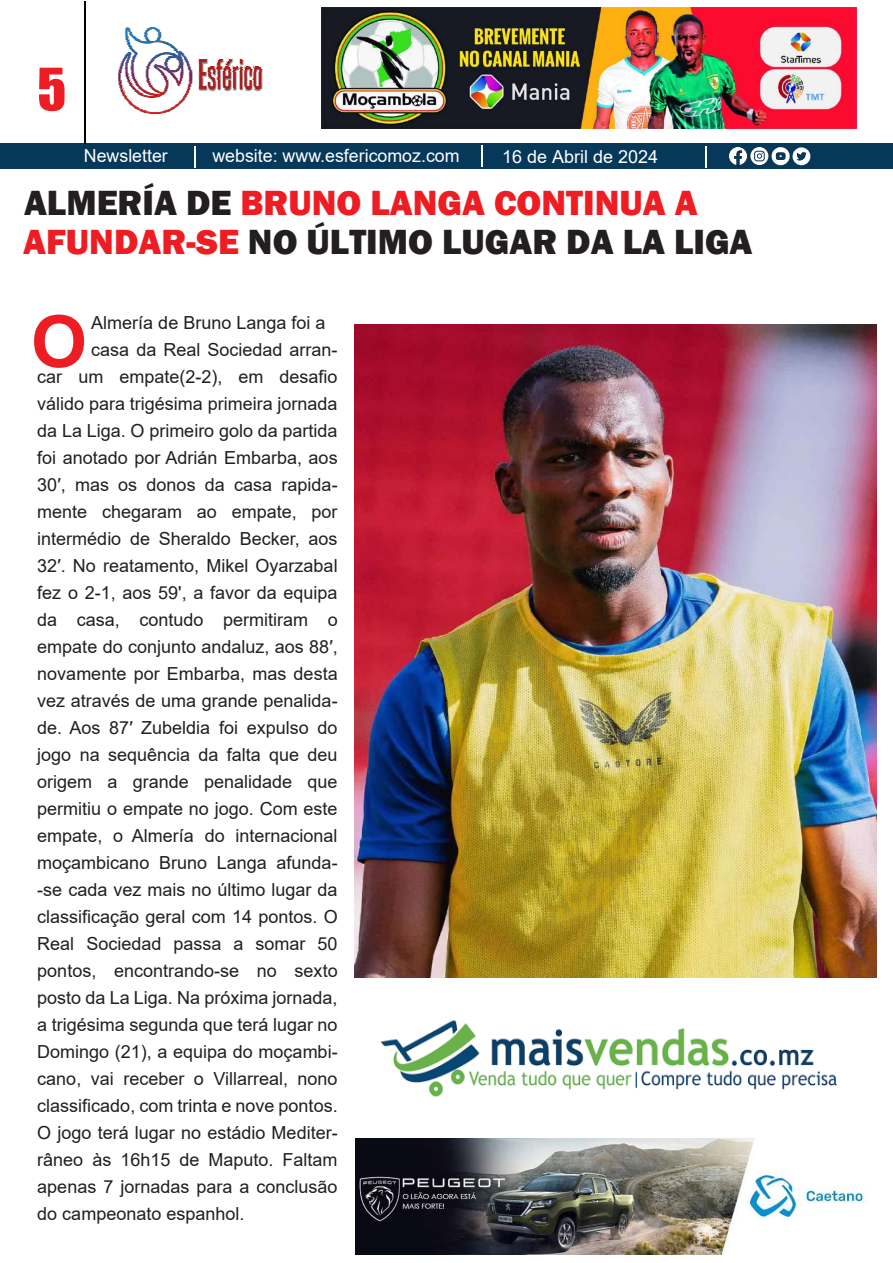
<style>
.page{position:relative;width:893px;height:1263px;background:#fff}
.page>*{position:absolute;margin:0;border:0;box-sizing:border-box;transform-origin:0 0}
.t1{font:700 72px "Arial";color:#ee1d23}
.t2{font:54px "Impact";color:#ee1d23}
.t3{font:800 36px/39.6px "Franklin Gothic";color:#231f20}
.t4{font:18px "Arial";color:#231f20}
.t5{font:18px "Arial";color:#fff}
.s1{color:#ee1d23}
</style>
<div class="page">
<div style="left:0;top:144px;width:893px;height:25px;background:#063859"></div>
<svg style="left:705px;top:146px;width:1px;height:22px"></svg>
<svg style="left:195px;top:146px;width:1px;height:22px"></svg>
<svg style="left:729px;top:147px;width:18px;height:18px"></svg>
<svg style="left:750px;top:147px;width:18px;height:18px"></svg>
<svg style="left:754px;top:151px;width:11px;height:10px"></svg>
<svg style="left:482px;top:146px;width:1px;height:21px"></svg>
<svg style="left:771px;top:147px;width:40px;height:19px"></svg>
<hr style="left:85px;top:1px;width:1px;height:142px;background:#000001">
<svg style="left:118px;top:27px;width:145px;height:87px"></svg>
<img style="left:322px;top:8px;width:534px;height:120px">
<img style="left:356px;top:1138px;width:512px;height:117px">
<img style="left:354px;top:325px;width:522px;height:652px">
<img style="left:380px;top:1020px;width:457px;height:77px">
<h2 class="t2" style="left:37px;top:47px;width:30px">5</h2>
<p class="t5" style="left:84px;top:143px;width:86px">Newsletter</p>
<p class="t5" style="left:212px;top:143px;width:249px">website: www.esfericomoz.com</p>
<p class="t5" style="left:502px;top:144px;width:158px">16 de Abril de 2024</p>
<h3 class="t3" style="left:23px;top:183px;width:731px">ALMERÍA DE <span class="s1">BRUNO LANGA CONTINUA A<br>AFUNDAR-SE</span> NO ÚLTIMO LUGAR DA LA LIGA</h3>
<h1 class="t1" style="left:31px;top:291px;width:58px">O</h1>
<p class="t4" style="left:91px;top:310px;width:236px">Almería de Bruno Langa foi a</p>
<p class="t4" style="left:91px;top:337px;width:248px">casa da Real Sociedad arran-</p>
<p class="t4" style="left:37px;top:364px;width:302px">car um empate(2-2), em desafio</p>
<p class="t4" style="left:37px;top:391px;width:302px">válido para trigésima primeira jornada</p>
<p class="t4" style="left:37px;top:418px;width:302px">da La Liga. O primeiro golo da partida</p>
<p class="t4" style="left:37px;top:445px;width:302px">foi anotado por Adrián Embarba, aos</p>
<p class="t4" style="left:37px;top:472px;width:302px">30′, mas os donos da casa rapida-</p>
<p class="t4" style="left:37px;top:499px;width:302px">mente chegaram ao empate, por</p>
<p class="t4" style="left:37px;top:526px;width:302px">intermédio de Sheraldo Becker, aos</p>
<p class="t4" style="left:37px;top:553px;width:302px">32′. No reatamento, Mikel Oyarzabal</p>
<p class="t4" style="left:37px;top:580px;width:302px">fez o 2-1, aos 59', a favor da equipa</p>
<p class="t4" style="left:37px;top:607px;width:302px">da casa, contudo permitiram o</p>
<p class="t4" style="left:37px;top:634px;width:302px">empate do conjunto andaluz, aos 88′,</p>
<p class="t4" style="left:37px;top:661px;width:302px">novamente por Embarba, mas desta</p>
<p class="t4" style="left:37px;top:688px;width:302px">vez através de uma grande penalida-</p>
<p class="t4" style="left:37px;top:715px;width:302px">de. Aos 87′ Zubeldia foi expulso do</p>
<p class="t4" style="left:37px;top:742px;width:302px">jogo na sequência da falta que deu</p>
<p class="t4" style="left:37px;top:769px;width:302px">origem a grande penalidade que</p>
<p class="t4" style="left:37px;top:796px;width:302px">permitiu o empate no jogo. Com este</p>
<p class="t4" style="left:37px;top:823px;width:302px">empate, o Almería do internacional</p>
<p class="t4" style="left:37px;top:850px;width:302px">moçambicano Bruno Langa afunda-</p>
<p class="t4" style="left:37px;top:877px;width:302px">-se cada vez mais no último lugar da</p>
<p class="t4" style="left:37px;top:904px;width:302px">classificação geral com 14 pontos. O</p>
<p class="t4" style="left:37px;top:931px;width:302px">Real Sociedad passa a somar 50</p>
<p class="t4" style="left:37px;top:958px;width:302px">pontos, encontrando-se no sexto</p>
<p class="t4" style="left:37px;top:985px;width:302px">posto da La Liga. Na próxima jornada,</p>
<p class="t4" style="left:37px;top:1012px;width:302px">a trigésima segunda que terá lugar no</p>
<p class="t4" style="left:37px;top:1039px;width:302px">Domingo (21), a equipa do moçambi-</p>
<p class="t4" style="left:37px;top:1066px;width:302px">cano, vai receber o Villarreal, nono</p>
<p class="t4" style="left:37px;top:1093px;width:302px">classificado, com trinta e nove pontos.</p>
<p class="t4" style="left:37px;top:1120px;width:302px">O jogo terá lugar no estádio Mediter-</p>
<p class="t4" style="left:37px;top:1147px;width:302px">râneo às 16h15 de Maputo. Faltam</p>
<p class="t4" style="left:37px;top:1174px;width:302px">apenas 7 jornadas para a conclusão</p>
<p class="t4" style="left:37px;top:1201px;width:209px">do campeonato espanhol.</p>
</div>
